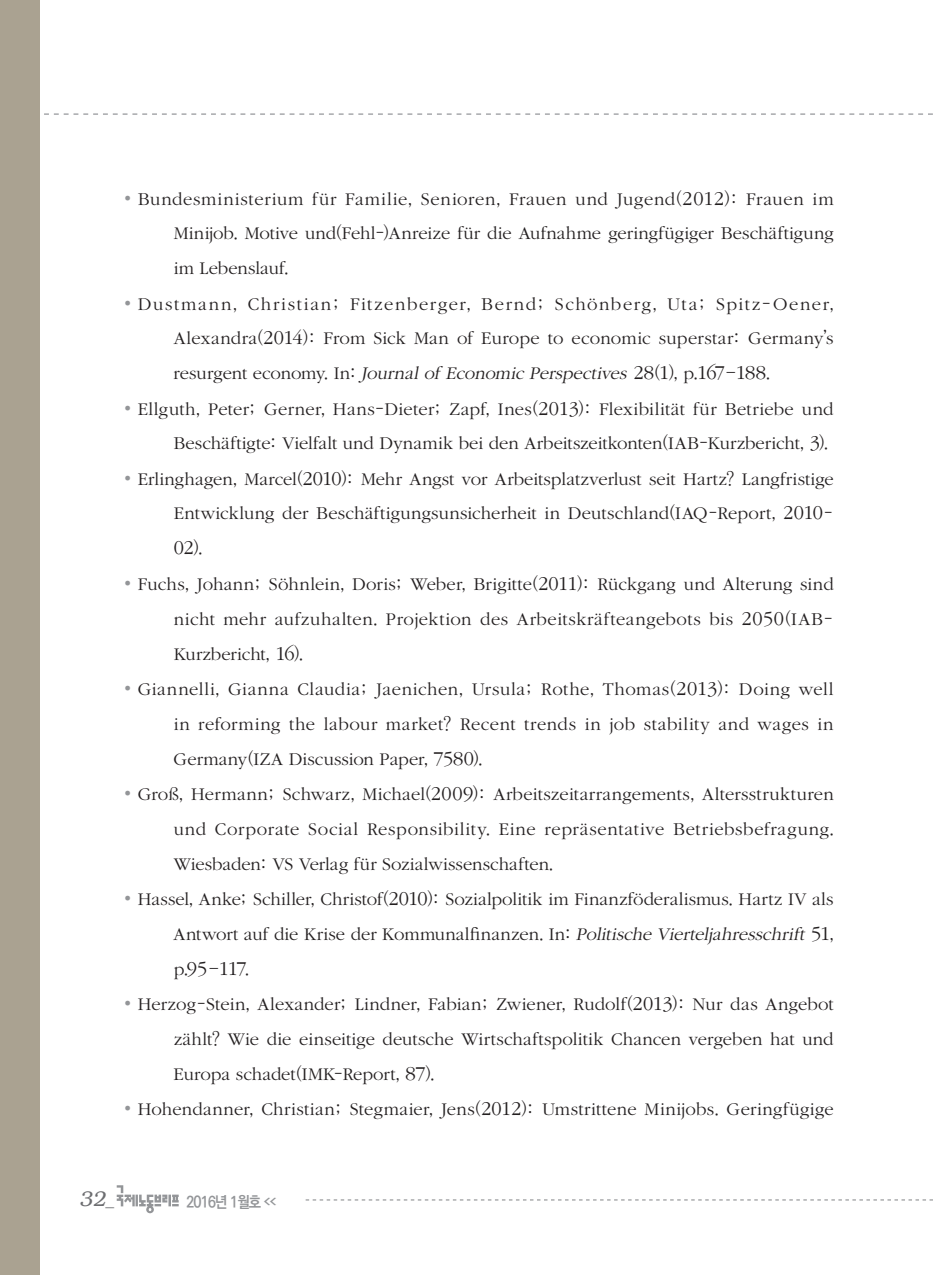
<style>
.page{position:relative;width:933px;height:1275px;background:#fff}
.page>*{position:absolute;margin:0;border:0;box-sizing:border-box;transform-origin:0 0}
.t1{font:italic 300 21px "Bookman";color:#6c6d70}
.t2{font:300 20.47px "ITC Garamond Std";letter-spacing:-.04em;color:#231f20}
.t3{font:300 18.55px/34.6px "ITC Garamond Std";letter-spacing:.01em;color:#231f20;text-align:justify}
.t4{font:700 15.75px "Ko Pub Dotum";letter-spacing:-.055em;color:#939598;scale:.9 1}
.s1{font-family:"Gulim";font-weight:400;font-size:19.25px;color:#939598}
.s2{font-family:"Chosunilbo NM";font-weight:400}
.s3{font-size:20.47px}
.s4{font-style:italic}
.s5{font-family:"Chosunilbo NM";font-weight:400;font-size:18.55px}
.s6{font-size:18.55px}
.s7{font-family:"Helvetica";font-weight:400;font-style:normal;font-size:17.5px}
</style>
<div class="page">
<svg style="left:306px;top:1199px;width:627px;height:1px"></svg>
<svg style="left:117px;top:1185px;width:62px;height:28px"></svg>
<svg style="left:44px;top:113px;width:889px;height:2px"></svg>
<div style="left:0;top:0;width:40px;height:1275px;background:#aaa291"></div>
<p class="t3" style="left:174px;top:182px;width:661px;text-indent:-50px"><span class="s1">•</span> Bundesministerium für Familie<span class="s2">,</span> Senioren<span class="s2">,</span> Frauen und Jugend<span class="s2">(</span><span class="s3">2012</span><span class="s2">):</span> Frauen im Minijob<span class="s2">.</span> Motive und<span class="s2">(</span>Fehl<span class="s2">-)</span>Anreize für die Aufnahme geringfügiger Beschäftigung im Lebenslauf<span class="s2">.</span></p>
<p class="t3" style="left:174px;top:287px;width:661px;text-indent:-50px"><span class="s1">•</span> Dustmann<span class="s2">,</span> Christian<span class="s2">;</span> Fitzenberger<span class="s2">,</span> Bernd<span class="s2">;</span> Schönberg<span class="s2">,</span> Uta<span class="s2">;</span> Spitz<span class="s2">-</span>Oener<span class="s2">, </span>Alexandra<span class="s2">(</span><span class="s3">2014</span><span class="s2">):</span> From Sick Man of Europe to economic superstar<span class="s2">:</span> Germany<span class="s2">’</span>s resurgent economy<span class="s2">.</span> In<span class="s2">:</span> <span class="s4">Journal of Economic Perspectives</span> <span class="s3">28</span><span class="s2">(</span><span class="s3">1</span><span class="s2">),</span> p<span class="s2">.</span><span class="s3">167</span><span class="s2">–</span><span class="s3">188</span><span class="s2">.</span></p>
<p class="t3" style="left:174px;top:392px;width:661px;text-indent:-50px"><span class="s1">•</span> Ellguth<span class="s2">,</span> Peter<span class="s2">;</span> Gerner<span class="s2">,</span> Hans<span class="s2">-</span>Dieter<span class="s2">;</span> Zapf<span class="s2">,</span> Ines<span class="s2">(</span><span class="s3">2013</span><span class="s2">):</span> Flexibilität für Betriebe und<br>Beschäftigte<span class="s2">:</span> Vielfalt und Dynamik bei den Arbeitszeitkonten<span class="s2">(</span>IAB<span class="s2">-</span>Kurzbericht<span class="s2">,</span> <span class="s3">3</span><span class="s2">).</span></p>
<p class="t3" style="left:124px;top:462px;width:711px;text-align:right"><span class="s1">•</span> Erlinghagen<span class="s2">,</span> Marcel<span class="s2">(</span><span class="s3">2010</span><span class="s2">):</span> Mehr Angst vor Arbeitsplatzverlust seit Hartz<span class="s2">?</span> Langfristige<br>Entwicklung der Beschäftigungsunsicherheit in Deutschland<span class="s2">(</span>IAQ<span class="s2">-</span>Report<span class="s2">,</span> <span class="s3">2010</span><span class="s2">-</span></p>
<p class="t2" style="left:174px;top:537px;width:30px">02<span class="s5">).</span></p>
<p class="t3" style="left:174px;top:567px;width:661px;text-indent:-50px"><span class="s1">•</span> Fuchs<span class="s2">,</span> Johann<span class="s2">;</span> Söhnlein<span class="s2">,</span> Doris<span class="s2">;</span> Weber<span class="s2">,</span> Brigitte<span class="s2">(</span><span class="s3">2011</span><span class="s2">):</span> Rückgang und Alterung sind nicht mehr aufzuhalten<span class="s2">.</span> Projektion des Arbeitskräfteangebots bis <span class="s3">2050</span><span class="s2">(</span>IAB<span class="s2">-</span>Kurzbericht<span class="s2">,</span> <span class="s3">16</span><span class="s2">).</span></p>
<p class="t3" style="left:174px;top:672px;width:661px;text-indent:-50px"><span class="s1">•</span> Giannelli<span class="s2">,</span> Gianna Claudia<span class="s2">;</span> Jaenichen<span class="s2">,</span> Ursula<span class="s2">;</span> Rothe<span class="s2">,</span> Thomas<span class="s2">(</span><span class="s3">2013</span><span class="s2">):</span> Doing well in reforming the labour market<span class="s2">?</span> Recent trends in job stability and wages in Germany<span class="s2">(</span>IZA Discussion Paper<span class="s2">,</span> <span class="s3">7580</span><span class="s2">).</span></p>
<p class="t3" style="left:174px;top:777px;width:661px;text-indent:-50px"><span class="s1">•</span> Groß<span class="s2">,</span> Hermann<span class="s2">;</span> Schwarz<span class="s2">,</span> Michael<span class="s2">(</span><span class="s3">2009</span><span class="s2">):</span> Arbeitszeitarrangements<span class="s2">,</span> Altersstrukturen und Corporate Social Responsibility<span class="s2">.</span> Eine repräsentative Betriebsbefragung<span class="s2">.<br></span>Wiesbaden<span class="s2">:</span> VS Verlag für Sozialwissenschaften<span class="s2">.</span></p>
<p class="t3" style="left:124px;top:882px;width:711px;text-align:right"><span class="s1">•</span> Hassel<span class="s2">,</span> Anke<span class="s2">;</span> Schiller<span class="s2">,</span> Christof<span class="s2">(</span><span class="s3">2010</span><span class="s2">):</span> Sozialpolitik im Finanzföderalismus<span class="s2">.</span> Hartz IV als<br>Antwort auf die Krise der Kommunalfinanzen<span class="s2">.</span> In<span class="s2">:</span> <span class="s4">Politische Vierteljahresschrift</span> <span class="s3">51</span><span class="s2">,</span></p>
<p class="t2" style="left:174px;top:957px;width:77px"><span class="s6">p</span><span class="s5">.</span>95<span class="s5">–</span>117<span class="s5">.</span></p>
<p class="t3" style="left:174px;top:987px;width:661px;text-indent:-50px"><span class="s1">•</span> Herzog<span class="s2">-</span>Stein<span class="s2">,</span> Alexander<span class="s2">;</span> Lindner<span class="s2">,</span> Fabian<span class="s2">;</span> Zwiener<span class="s2">,</span> Rudolf<span class="s2">(</span><span class="s3">2013</span><span class="s2">):</span> Nur das Angebot zählt<span class="s2">?</span> Wie die einseitige deutsche Wirtschaftspolitik Chancen vergeben hat und Europa schadet<span class="s2">(</span>IMK<span class="s2">-</span>Report<span class="s2">,</span> <span class="s3">87</span><span class="s2">).</span></p>
<p class="t3" style="left:124px;top:1092px;width:711px"><span class="s1">•</span> Hohendanner<span class="s2">,</span> Christian<span class="s2">;</span> Stegmaier<span class="s2">,</span> Jens<span class="s2">(</span><span class="s3">2012</span><span class="s2">):</span> Umstrittene Minijobs<span class="s2">.</span> Geringfügige</p>
<p class="t1" style="left:79px;top:1187px;width:36px">32<span class="s7">_</span></p>
<p class="t4" style="left:186px;top:1194px;width:101px">2016년 1월호 <sup>&lt;&lt;</sup></p>
</div>
